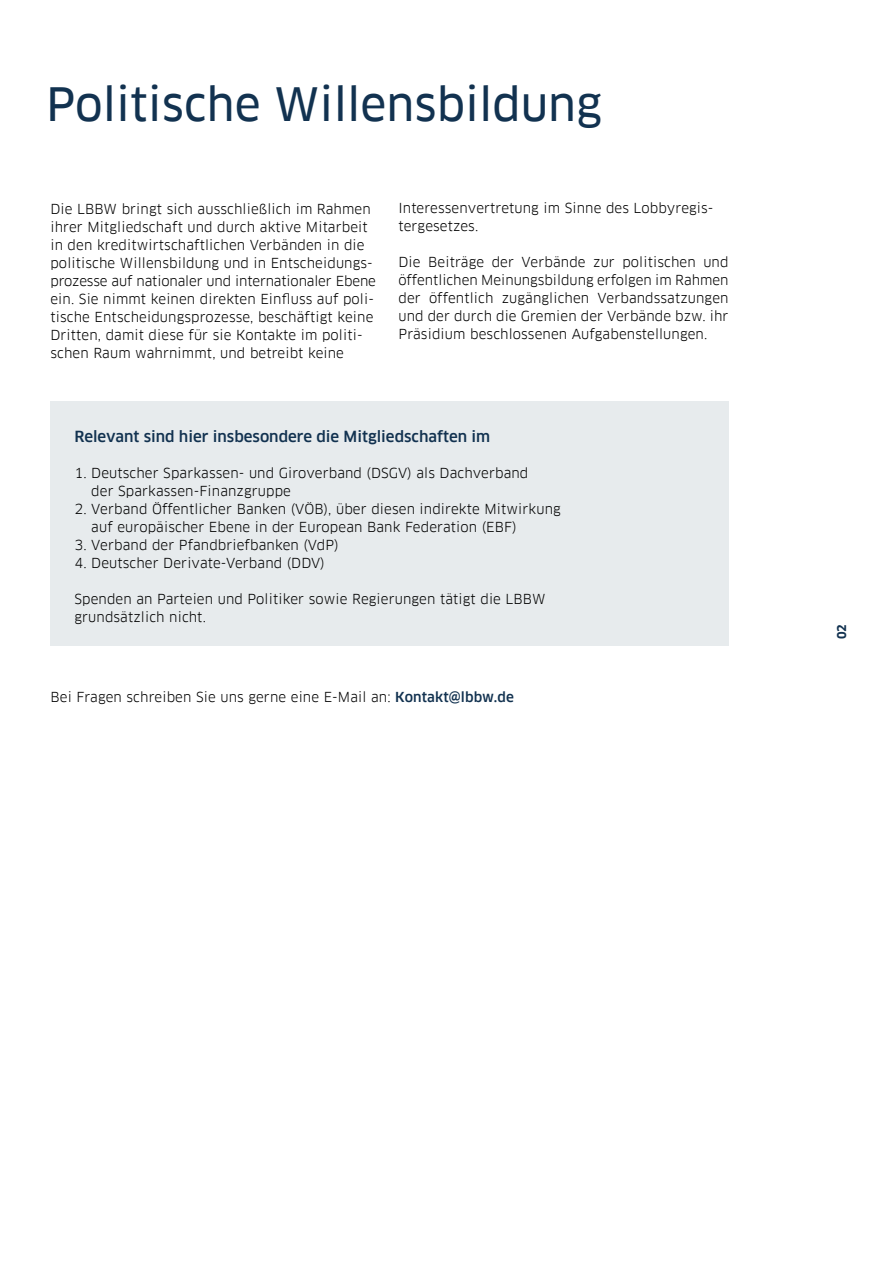
<style>
.page{position:relative;width:893px;height:1263px;background:#fff}
.page>*{position:absolute;margin:0;border:0;box-sizing:border-box;transform-origin:0 0}
.t1{font:45px "Clanfor LBBW News";color:#123250}
._01_Head_14pt_21_akz{font:500 15px "Clanfor LBBW";color:#123250}
._02_Copy_8pt_12{font:13.5px/18px "Clanfor LBBW";letter-spacing:.01em;color:#000}
._01_Head_14pt_21_akz-2{font:13.5px/18px "Clanfor LBBW";letter-spacing:.01em;color:#000}
.t2{font:700 11.85px "Clanfor LBBW";color:#123250}
.s1{font-weight:500;color:#123250}
</style>
<div class="page">
<div style="left:50px;top:401px;width:678px;height:245px;background:#e7ebed"></div>
<p class="t1" style="left:46px;top:77px;width:557px">Politische Willensbildung</p>
<p class="_01_Head_14pt_21_akz-2" style="left:50px;top:200px;width:327px">Die LBBW bringt sich ausschließlich im Rahmen ihrer Mitgliedschaft und durch aktive Mitarbeit in den kreditwirtschaftlichen Verbänden in die politische Willensbildung und in Entscheidungs&shy;prozesse auf nationaler und internationaler Ebene ein. Sie nimmt keinen direkten Einfluss auf poli&shy;tische Entscheidungsprozesse, beschäftigt keine Dritten, damit diese für sie Kontakte im politi&shy;schen Raum wahrnimmt, und betreibt keine</p>
<p class="_01_Head_14pt_21_akz-2" style="left:398px;top:199px;width:317px">Interessenvertretung im Sinne des Lobbyregis&shy;tergesetzes.</p>
<p class="_02_Copy_8pt_12" style="left:398px;top:253px;width:332px;text-align:justify">Die Beiträge der Verbände zur politischen und öffentlichen Meinungsbildung erfolgen im Rahmen der öffentlich zugänglichen Verbandssatzungen und der durch die Gremien der Verbände bzw. ihr Präsidium beschlossenen Aufgabenstellungen.</p>
<p class="_01_Head_14pt_21_akz" style="left:74px;top:428px;width:417px">Relevant sind hier insbesondere die Mitgliedschaften im</p>
<p class="_02_Copy_8pt_12" style="left:91px;top:464px;width:439px;text-indent:-17px">1. Deutscher Sparkassen- und Giroverband (DSGV) als Dachverband der Sparkassen-Finanzgruppe</p>
<p class="_02_Copy_8pt_12" style="left:91px;top:500px;width:471px;text-indent:-17px">2. Verband Öffentlicher Banken (VÖB), über diesen indirekte Mitwirkung auf europäischer Ebene in der European Bank Federation (EBF)</p>
<p class="_02_Copy_8pt_12" style="left:74px;top:536px;width:266px">3. Verband der Pfandbriefbanken (VdP)</p>
<p class="_02_Copy_8pt_12" style="left:74px;top:554px;width:252px">4. Deutscher Derivate-Verband (DDV)</p>
<p class="_02_Copy_8pt_12" style="left:74px;top:590px;width:473px">Spenden an Parteien und Politiker sowie Regierungen tätigt die LBBW grundsätzlich nicht.</p>
<p class="_01_Head_14pt_21_akz-2" style="left:50px;top:688px;width:465px">Bei Fragen schreiben Sie uns gerne eine E-Mail an: <span class="s1">Kontakt@lbbw.de</span></p>
<p class="t2" style="left:835px;top:639px;width:17px;rotate:-90deg">02</p>
</div>
